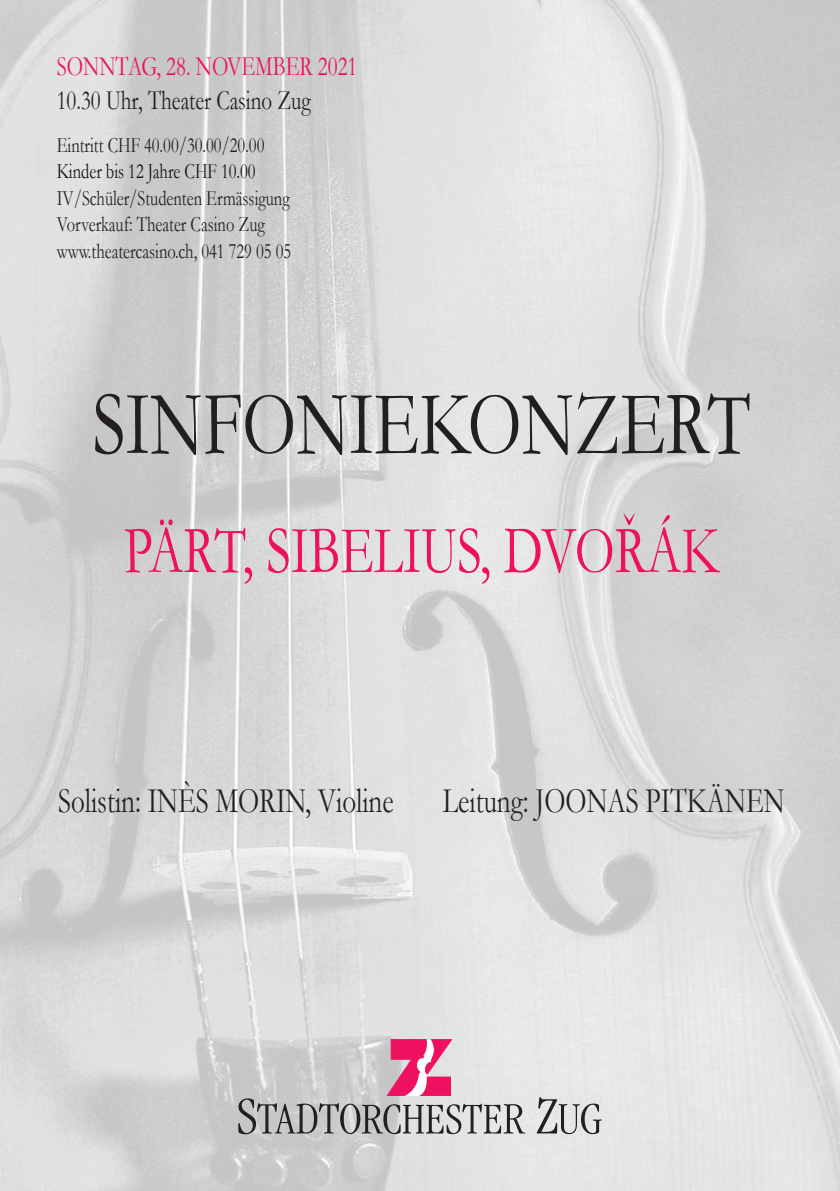
<style>
.page{position:relative;width:840px;height:1191px;background:#fff}
.page>*{position:absolute;margin:0;border:0;box-sizing:border-box;transform-origin:0 0}
.t1{font:92px "Garamond";color:#231f20;scale:.75 1}
.t2{font:68px "Garamond";color:#ed1160;scale:.75 1}
.t3{font:36px "Garamond";color:#231f20;scale:.75 1}
.t4{font:28px "Garamond";color:#231f20;scale:.75 1}
.t5{font:28px "Garamond";color:#ed1160;scale:.75 1}
.t6{font:22px/26.4px "Garamond";color:#231f20;scale:.75 1}
.t7{font:22px "Garamond";color:#161319;scale:.75 1}
</style>
<div class="page">
<img style="left:0;top:0;width:839px;height:1191px">
<svg style="left:238px;top:1039px;width:287px;height:95px;background:#c8b6bd"></svg>
<svg style="left:536px;top:1097px;width:65px;height:37px;background:#b8b7b8"></svg>
<p class="t5" style="left:57px;top:47px;width:402px">SONNTAG, 28. NOVEMBER 2021</p>
<p class="t4" style="left:57px;top:81px;width:340px">10.30 Uhr, Theater Casino Zug</p>
<p class="t6" style="left:57px;top:131px;width:278px">Eintritt CHF 40.00/30.00/20.00</p>
<p class="t7" style="left:57px;top:157px;width:266px">Kinder bis 12 Jahre CHF 10.00</p>
<p class="t6" style="left:57px;top:184px;width:314px">IV/Schüler/Studenten Ermässigung<br>Vorverkauf: Theater Casino Zug www.theatercasino.ch, 041 729 05 05</p>
<h1 class="t1" style="left:92px;top:362px;width:878px">SINFONIEKONZERT</h1>
<h2 class="t2" style="left:124px;top:505px;width:794px">PÄRT, SIBELIUS, DVOŘÁK</h2>
<h3 class="t3" style="left:58px;top:776px;width:448px">Solistin: INÈS MORIN, Violine</h3>
<h3 class="t3" style="left:442px;top:776px;width:457px">Leitung: JOONAS PITKÄNEN</h3>
</div>
